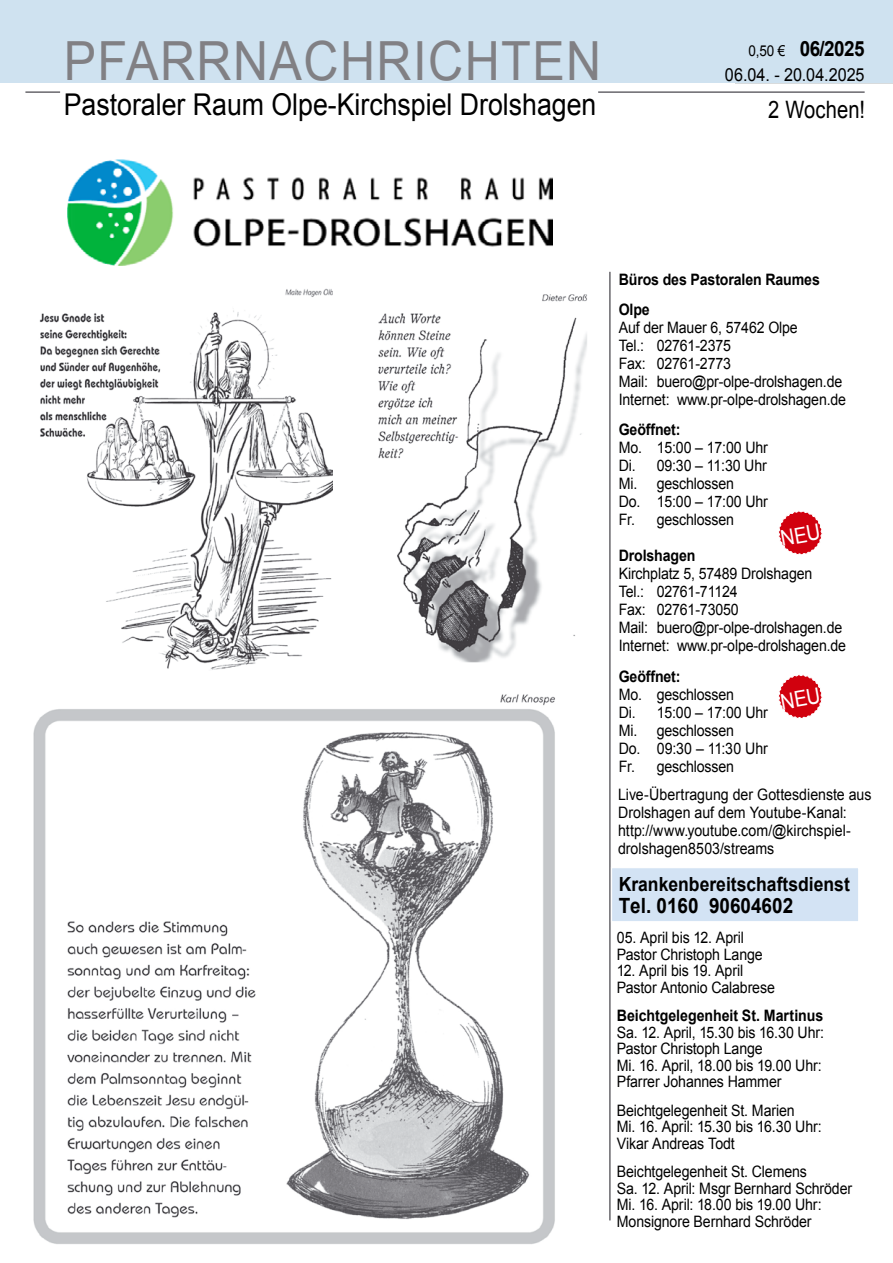
<style>
.page{position:relative;width:893px;height:1263px;background:#fff}
.page>*{position:absolute;margin:0;border:0;box-sizing:border-box;transform-origin:0 0}
.t1{font:54px "Arial";letter-spacing:.03em;color:#818084;scale:.9 1}
.t2{font:30px "Arial";color:#000;scale:.89 1}
.t3{font:24px "Arial";letter-spacing:.005em;color:#000;scale:.84 1}
.t4{font:700 21px "Arial";color:#000;scale:.9 1}
.t5{font:700 19.5px "Arial";color:#000;scale:.9 1}
.t6{font:18px "Arial";letter-spacing:-.005em;color:#000;scale:.9 1}
.t7{font:15.75px/18px "Arial";letter-spacing:-.01em;color:#000;scale:.9 1}
.t8{font:700 15.75px/30px "Arial";letter-spacing:-.01em;color:#000;scale:.9 1}
.s1{font-weight:400;font-size:15px}
</style>
<div class="page">
<img style="left:33px;top:694px;width:522px;height:550px">
<img style="left:39px;top:288px;width:293px;height:382px">
<img style="left:378px;top:294px;width:209px;height:369px">
<div style="left:0;top:0;width:893px;height:83px;background:#cfe2f0"></div>
<hr style="left:598px;top:91px;width:267px;height:2px;background:#68676c">
<hr style="left:609px;top:272px;width:2px;height:948px;background:#68676c">
<hr style="left:25px;top:91px;width:35px;height:2px;background:#68676c">
<div style="left:611px;top:867px;width:248px;height:55px;background:#d3e3f4;border:1px solid #fff"></div>
<img style="left:67px;top:159px;width:485px;height:106px">
<svg style="left:778px;top:511px;width:45px;height:44px"></svg>
<svg style="left:778px;top:674px;width:45px;height:45px"></svg>
<h1 class="t1" style="left:64px;top:26px;width:599px">PFARRNACHRICHTEN</h1>
<h2 class="t2" style="left:64px;top:85px;width:600px">Pastoraler Raum Olpe-Kirchspiel Drolshagen</h2>
<h3 class="t4" style="left:748px;top:34px;width:130px"><span class="s1">0,50 €</span> 06/2025</h3>
<p class="t6" style="left:725px;top:63px;width:157px">06.04. - 20.04.2025</p>
<h3 class="t3" style="left:768px;top:94px;width:117px">2 Wochen!</h3>
<p class="t8" style="left:619px;top:265px;width:225px">Büros des Pastoralen Raumes<br>Olpe</p>
<p class="t7" style="left:619px;top:319px;width:254px">Auf der Mauer 6, 57462 Olpe<br>Tel.: 02761-2375<br>Fax: 02761-2773<br>Mail: buero@pr-olpe-drolshagen.de<br>Internet: www.pr-olpe-drolshagen.de</p>
<p class="t8" style="left:619px;top:415px;width:70px">Geöffnet:</p>
<p class="t7" style="left:619px;top:439px;width:167px">Mo. 15:00 – 17:00 Uhr<br>Di. 09:30 – 11:30 Uhr<br>Mi. geschlossen<br>Do. 15:00 – 17:00 Uhr<br>Fr. geschlossen</p>
<p class="t8" style="left:619px;top:541px;width:87px">Drolshagen</p>
<p class="t7" style="left:619px;top:565px;width:254px">Kirchplatz 5, 57489 Drolshagen<br>Tel.: 02761-71124<br>Fax: 02761-73050<br>Mail: buero@pr-olpe-drolshagen.de<br>Internet: www.pr-olpe-drolshagen.de</p>
<p class="t8" style="left:619px;top:661px;width:70px">Geöffnet:</p>
<p class="t7" style="left:619px;top:685px;width:167px">Mo. geschlossen<br>Di. 15:00 – 17:00 Uhr<br>Mi. geschlossen<br>Do. 09:30 – 11:30 Uhr<br>Fr. geschlossen</p>
<p class="t7" style="left:618px;top:786px;width:283px">Live-Übertragung der Gottesdienste aus Drolshagen auf dem Youtube-Kanal: http://www.youtube.com/@kirchspiel&shy;drolshagen8503/streams</p>
<p class="t5" style="left:619px;top:871px;width:258px">Krankenbereitschaftsdienst</p>
<h3 class="t4" style="left:619px;top:892px;width:195px">Tel. 0160 90604602</h3>
<p class="t7" style="left:617px;top:930px;width:164px;line-height:16.5px">05. April bis 12. April<br>Pastor Christoph Lange</p>
<p class="t7" style="left:617px;top:963px;width:177px;line-height:16.5px">12. April bis 19. April<br>Pastor Antonio Calabrese</p>
<p class="t8" style="left:617px;top:1001px;width:231px">Beichtgelegenheit St. Martinus</p>
<p class="t7" style="left:617px;top:1024px;width:232px;line-height:16.5px">Sa. 12. April, 15.30 bis 16.30 Uhr:<br>Pastor Christoph Lange<br>Mi. 16. April, 18.00 bis 19.00 Uhr:<br>Pfarrer Johannes Hammer</p>
<p class="t7" style="left:617px;top:1102px;width:229px;line-height:16.5px">Beichtgelegenheit St. Marien<br>Mi. 16. April: 15.30 bis 16.30 Uhr:<br>Vikar Andreas Todt</p>
<p class="t7" style="left:617px;top:1164px;width:263px;line-height:16.5px">Beichtgelegenheit St. Clemens<br>Sa. 12. April: Msgr Bernhard Schröder Mi. 16. April: 18.00 bis 19.00 Uhr:<br>Monsignore Bernhard Schröder</p>
</div>
